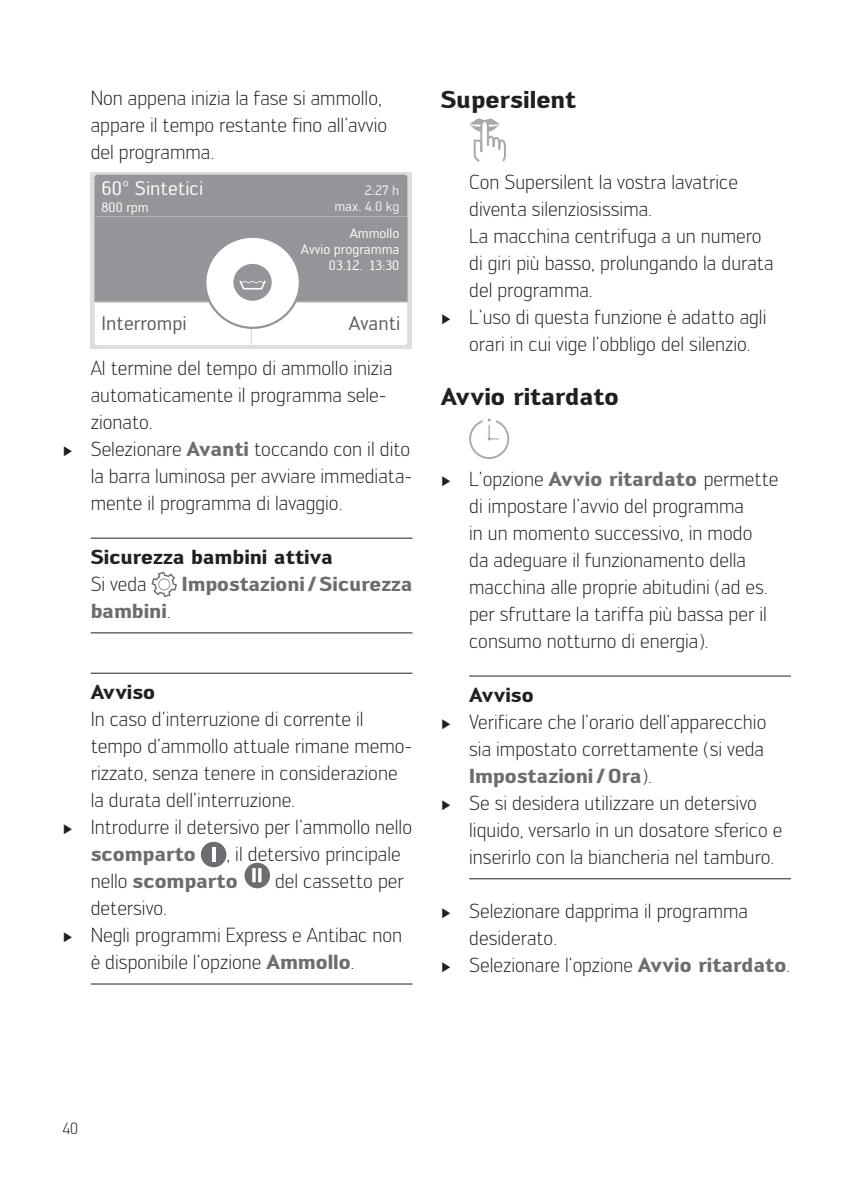
<style>
.page{position:relative;width:842px;height:1191px;background:#fff}
.page>*{position:absolute;margin:0;border:0;box-sizing:border-box;transform-origin:0 0}
.t1{font:700 24px "Engel";color:#231f20}
.t2{font:300 20px/27px "Engel";color:#231f20}
.t3{font:700 20px "Engel";color:#6c6d70}
.t4{font:700 20px "Engel";color:#231f20}
.t5{font:19.2px "Engel";color:#57585a;scale:1.04 1}
.t6{font:19.2px "Engel";color:#fff;scale:1.04 1}
.t7{font:300 16px "Engel";color:#231f20}
.t8{font:13.4px/16.2px "Engel";color:#fff;text-align:right;scale:1.04 1}
.t9{font:13.4px/15.6px "Engel";color:#f2f3f4;text-align:right;scale:1.04 1}
.s1{font-family:"Century";font-weight:400;font-size:14px}
.s2{font-weight:700;color:#6c6d70}
.s3{font-weight:300;color:#231f20}
</style>
<div class="page">
<hr style="left:91px;top:537px;width:321px;height:1px;background:#231f20">
<hr style="left:91px;top:632px;width:321px;height:1px;background:#231f20">
<hr style="left:91px;top:672px;width:321px;height:1px;background:#231f20">
<hr style="left:91px;top:983px;width:321px;height:1px;background:#231f20">
<div style="left:91px;top:172px;width:320px;height:176px;background:#dcdddf"></div>
<div style="left:95px;top:303px;width:312px;height:42px;background:#fff"></div>
<hr style="left:251px;top:260px;width:1px;height:85px;background:#d1d2d4">
<hr style="left:94px;top:302px;width:314px;height:1px;background:#d1d2d4">
<div style="left:205px;top:237px;width:95px;height:91px;background:#fff;border-radius:50%"></div>
<svg style="left:94px;top:174px;width:314px;height:128px;background:#9ea0a2"></svg>
<svg style="left:151px;top:571px;width:26px;height:26px"></svg>
<div style="left:201px;top:841px;width:25px;height:26px;background:#6c6d70;border-radius:50%"></div>
<hr style="left:212px;top:847px;width:3px;height:14px;background:#fff">
<div style="left:245px;top:862px;width:25px;height:26px;background:#6c6d70;border-radius:50%"></div>
<svg style="left:252px;top:868px;width:4px;height:14px"></svg>
<svg style="left:258px;top:868px;width:4px;height:14px"></svg>
<hr style="left:469px;top:675px;width:322px;height:1px;background:#231f20">
<hr style="left:469px;top:878px;width:322px;height:1px;background:#231f20">
<svg style="left:469px;top:118px;width:37px;height:44px"></svg>
<svg style="left:469px;top:418px;width:40px;height:41px"></svg>
<p class="t2" style="left:91px;top:84px;width:298px">Non appena inizia la fase si ammollo, appare il tempo restante fino all’avvio del programma.</p>
<p class="t9" style="left:334px;top:182px;width:64px">2:27 h max. 4.0 kg</p>
<p class="t6" style="left:102px;top:177px;width:99px">60° Sintetici</p>
<p class="t8" style="left:102px;top:199px;width:47px">800 rpm</p>
<p class="t8" style="left:301px;top:225px;width:96px">Ammollo<br>Avvio programma<br>03.12. 13:30</p>
<p class="t5" style="left:102px;top:312px;width:83px">Interrompi</p>
<p class="t5" style="left:349px;top:312px;width:51px">Avanti</p>
<p class="t2" style="left:91px;top:354px;width:303px">Al termine del tempo di ammollo inizia</p>
<p class="t2" style="left:91px;top:381px;width:297px">automaticamente il programma sele-</p>
<p class="t2" style="left:91px;top:408px;width:64px">zionato.</p>
<p class="t2" style="left:62px;top:435px;width:349px"><span class="s1">►</span> Selezionare <span class="s2">Avanti</span> toccando con il dito</p>
<p class="t2" style="left:91px;top:462px;width:323px">la barra luminosa per avviare immediata-</p>
<p class="t2" style="left:91px;top:489px;width:253px">mente il programma di lavaggio.</p>
<p class="t4" style="left:91px;top:545px;width:244px">Sicurezza bambini attiva</p>
<p class="t2" style="left:91px;top:570px;width:57px">Si veda</p>
<p class="t3" style="left:182px;top:572px;width:232px">Impostazioni / Sicurezza</p>
<p class="t3" style="left:91px;top:599px;width:82px">bambini<span class="s3">.</span></p>
<p class="t4" style="left:91px;top:680px;width:66px">Avviso</p>
<p class="t2" style="left:91px;top:705px;width:274px">In caso d’interruzione di corrente il</p>
<p class="t2" style="left:91px;top:732px;width:323px">tempo d’ammollo attuale rimane memo-</p>
<p class="t2" style="left:91px;top:759px;width:308px">rizzato, senza tenere in considerazione</p>
<p class="t2" style="left:91px;top:786px;width:206px">la durata dell’interruzione.</p>
<p class="t2" style="left:62px;top:813px;width:351px"><span class="s1">►</span> Introdurre il detersivo per l’ammollo nello</p>
<p class="t3" style="left:91px;top:842px;width:107px">scomparto</p>
<p class="t2" style="left:91px;top:840px;width:312px;text-indent:136px">, il detersivo principale nello <span class="s2">scomparto</span></p>
<p class="t2" style="left:275px;top:867px;width:130px">del cassetto per</p>
<p class="t2" style="left:91px;top:894px;width:78px">detersivo.</p>
<p class="t2" style="left:62px;top:921px;width:341px"><span class="s1">►</span> Negli programmi Express e Antibac non</p>
<p class="t2" style="left:91px;top:948px;width:265px">è disponibile l’opzione <span class="s2">Ammollo</span>.</p>
<p class="t1" style="left:441px;top:85px;width:137px">Supersilent</p>
<p class="t2" style="left:469px;top:168px;width:270px">Con Supersilent la vostra lavatrice</p>
<p class="t2" style="left:469px;top:195px;width:184px">diventa silenziosissima.</p>
<p class="t2" style="left:469px;top:222px;width:294px">La macchina centrifuga a un numero</p>
<p class="t2" style="left:469px;top:249px;width:306px">di giri più basso, prolungando la durata</p>
<p class="t2" style="left:469px;top:276px;width:125px">del programma.</p>
<p class="t2" style="left:441px;top:303px;width:327px"><span class="s1">►</span> L’uso di questa funzione è adatto agli</p>
<p class="t2" style="left:469px;top:330px;width:283px">orari in cui vige l’obbligo del silenzio.</p>
<p class="t1" style="left:441px;top:382px;width:180px">Avvio ritardato</p>
<p class="t2" style="left:469px;top:465px;width:311px;text-indent:-28px"><span class="s1">►</span> L’opzione <span class="s2">Avvio ritardato</span> permet te di impostare l’avvio del programma<br>in un momento successivo, in modo<br>da adeguare il funzionamento della macchina alle proprie abitudini (ad es. per sfruttare la tariffa più bassa per il consumo notturno di energia).</p>
<p class="t4" style="left:469px;top:683px;width:66px">Avviso</p>
<p class="t2" style="left:441px;top:708px;width:327px"><span class="s1">►</span> Verificare che l’orario dell’apparecchio</p>
<p class="t2" style="left:469px;top:735px;width:296px">sia impostato correttamente (si veda</p>
<p class="t3" style="left:469px;top:764px;width:184px">Impostazioni / Ora<span class="s3">).</span></p>
<p class="t2" style="left:441px;top:789px;width:318px"><span class="s1">►</span> Se si desidera utilizzare un detersivo</p>
<p class="t2" style="left:469px;top:816px;width:315px">liquido, versarlo in un dosatore sferico e</p>
<p class="t2" style="left:469px;top:843px;width:307px">inserirlo con la biancheria nel tamburo.</p>
<p class="t2" style="left:441px;top:897px;width:309px"><span class="s1">►</span> Selezionare dapprima il programma</p>
<p class="t2" style="left:469px;top:924px;width:90px">desiderato.</p>
<p class="t2" style="left:441px;top:951px;width:351px"><span class="s1">►</span> Selezionare l’opzione <span class="s2">Avvio ritardato</span>.</p>
<p class="t7" style="left:62px;top:1119px;width:17px">40</p>
</div>
